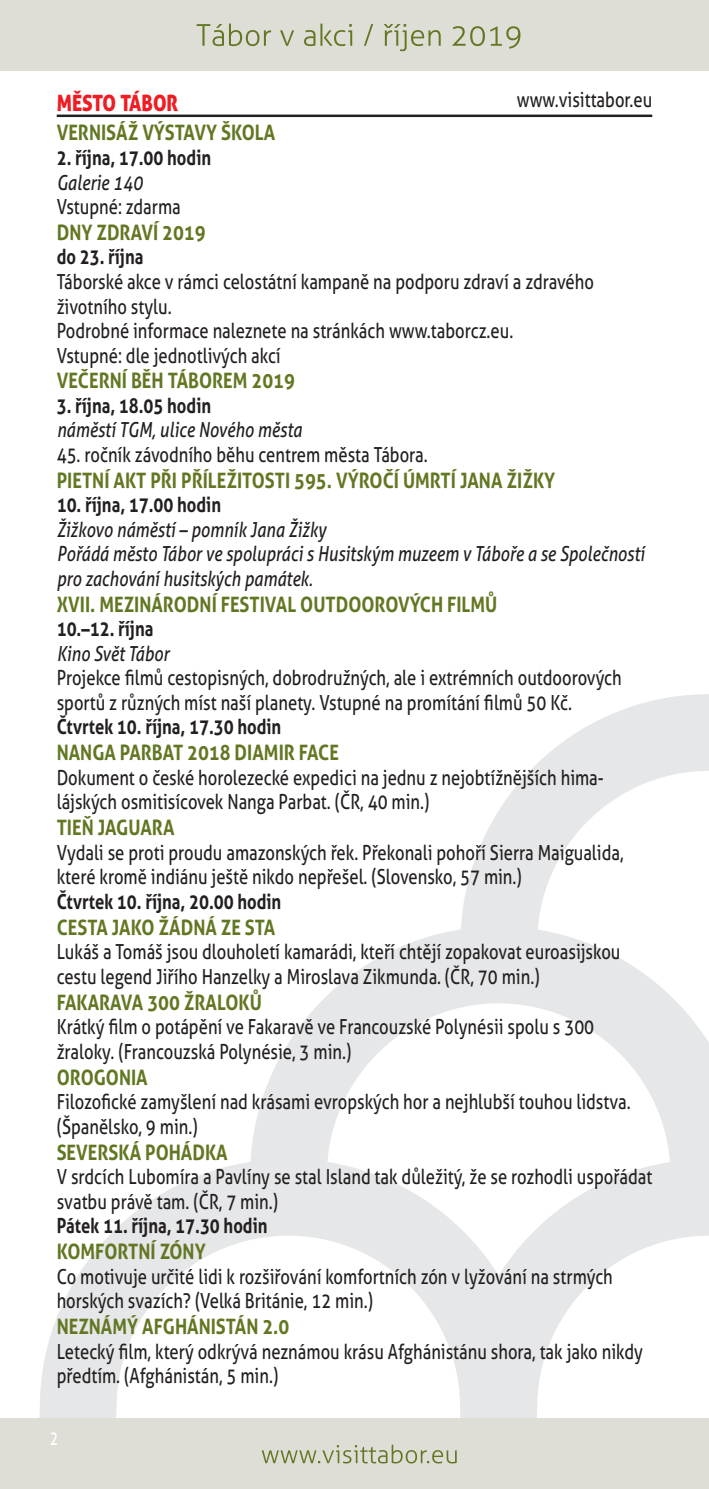
<style>
.page{position:relative;width:709px;height:1489px;background:#fff}
.page>*{position:absolute;margin:0;border:0;box-sizing:border-box;transform-origin:0 0}
.t1{font:22.5px "Aller Display";color:#ee1d23;scale:.85 1}
.t2{font:700 21.25px "Aller";color:#627722;scale:.85 1}
.t3{font:20.75px/24.5px "Aller";color:#231f20;scale:.8 1}
.t4{font:italic 20.75px/24.5px "Aller";color:#231f20;scale:.8 1}
.t5{font:700 20.75px "Aller";color:#231f20;scale:.8 1}
.t6{font:19.25px "Aller";color:#fff;scale:.75 1}
</style>
<div class="page">
<svg style="left:40px;top:694px;width:668px;height:723px"></svg>
<div style="left:0;top:0;width:709px;height:71px;background:#deddd6"></div>
<div style="left:0;top:1417px;width:709px;height:71px;background:#deddd6"></div>
<svg style="left:197px;top:24px;width:74px;height:22px"></svg>
<svg style="left:280px;top:30px;width:14px;height:16px"></svg>
<svg style="left:304px;top:24px;width:48px;height:22px"></svg>
<svg style="left:364px;top:24px;width:9px;height:22px"></svg>
<svg style="left:383px;top:24px;width:57px;height:27px"></svg>
<svg style="left:452px;top:26px;width:68px;height:23px"></svg>
<svg style="left:262px;top:1444px;width:195px;height:19px"></svg>
<svg style="left:708px;top:694px;width:1px;height:724px"></svg>
<hr style="left:57px;top:115px;width:595px;height:2px;background:#231f20">
<p class="t1" style="left:57px;top:90px;width:145px">MĚSTO TÁBOR</p>
<p class="t3" style="left:517px;top:88px;width:171px">www.visittabor.eu</p>
<p class="t2" style="left:57px;top:121px;width:258px">VERNISÁŽ VÝSTAVY ŠKOLA</p>
<p class="t5" style="left:57px;top:146px;width:195px">2. října, 17.00 hodin</p>
<p class="t4" style="left:57px;top:170px;width:109px">Galerie 140</p>
<p class="t3" style="left:57px;top:195px;width:157px">Vstupné: zdarma</p>
<p class="t2" style="left:57px;top:220px;width:177px">DNY ZDRAVÍ 2019</p>
<p class="t5" style="left:57px;top:245px;width:110px">do 23. října</p>
<p class="t3" style="left:57px;top:269px;width:673px">Táborské akce v rámci celostátní kampaně na podporu zdraví a zdravého životního stylu.<br>Podrobné informace naleznete na stránkách www.taborcz.eu.<br>Vstupné: dle jednotlivých akcí</p>
<p class="t2" style="left:57px;top:368px;width:282px">VEČERNÍ BĚH TÁBOREM 2019</p>
<p class="t5" style="left:57px;top:393px;width:195px">3. října, 18.05 hodin</p>
<p class="t4" style="left:57px;top:418px;width:308px">náměstí TGM, ulice Nového města</p>
<p class="t3" style="left:57px;top:442px;width:465px">45. ročník závodního běhu centrem města Tábora.</p>
<p class="t2" style="left:57px;top:468px;width:588px">PIETNÍ AKT PŘI PŘÍLEŽITOSTI 595. VÝROČÍ ÚMRTÍ JANA ŽIŽKY</p>
<p class="t5" style="left:57px;top:493px;width:207px">10. října, 17.00 hodin</p>
<p class="t4" style="left:57px;top:517px;width:736px">Žižkovo náměstí – pomník Jana Žižky<br>Pořádá město Tábor ve spolupráci s Husitským muzeem v Táboře a se Společností pro zachování husitských památek.</p>
<p class="t2" style="left:57px;top:592px;width:520px">XVII. MEZINÁRODNÍ FESTIVAL OUTDOOROVÝCH FILMŮ</p>
<p class="t5" style="left:57px;top:617px;width:122px">10.–12. října</p>
<p class="t4" style="left:57px;top:641px;width:142px">Kino Svět Tábor</p>
<p class="t3" style="left:57px;top:666px;width:708px">Projekce filmů cestopisných, dobrodružných, ale i extrémních outdoorových sportů z různých míst naší planety. Vstupné na promítání filmů 50 Kč.</p>
<p class="t5" style="left:57px;top:715px;width:282px">Čtvrtek 10. října, 17.30 hodin</p>
<p class="t2" style="left:57px;top:740px;width:334px">NANGA PARBAT 2018 DIAMIR FACE</p>
<p class="t3" style="left:57px;top:765px;width:685px">Dokument o české horolezecké expedici na jednu z nejobtížnějších hima&shy;lájských osmitisícovek Nanga Parbat. (ČR, 40 min.)</p>
<p class="t2" style="left:57px;top:815px;width:140px">TIEŇ JAGUARA</p>
<p class="t3" style="left:57px;top:840px;width:710px">Vydali se proti proudu amazonských řek. Překonali pohoří Sierra Maigualida, které kromě indiánu ještě nikdo nepřešel. (Slovensko, 57 min.)</p>
<p class="t5" style="left:57px;top:889px;width:282px">Čtvrtek 10. října, 20.00 hodin</p>
<p class="t2" style="left:57px;top:914px;width:259px">CESTA JAKO ŽÁDNÁ ZE STA</p>
<p class="t3" style="left:57px;top:939px;width:706px">Lukáš a Tomáš jsou dlouholetí kamarádi, kteří chtějí zopakovat euroasijskou cestu legend Jiřího Hanzelky a Miroslava Zikmunda. (ČR, 70 min.)</p>
<p class="t2" style="left:57px;top:989px;width:243px">FAKARAVA 300 ŽRALOKŮ</p>
<p class="t3" style="left:57px;top:1014px;width:673px">Krátký film o potápění ve Fakaravě ve Francouzské Polynésii spolu s 300 žraloky. (Francouzská Polynésie, 3 min.)</p>
<p class="t2" style="left:57px;top:1064px;width:109px">OROGONIA</p>
<p class="t3" style="left:57px;top:1089px;width:719px">Filozofické zamyšlení nad krásami evropských hor a nejhlubší touhou lidstva. (Španělsko, 9 min.)</p>
<p class="t2" style="left:57px;top:1139px;width:203px">SEVERSKÁ POHÁDKA</p>
<p class="t3" style="left:57px;top:1164px;width:746px">V srdcích Lubomíra a Pavlíny se stal Island tak důležitý, že se rozhodli uspořádat svatbu právě tam. (ČR, 7 min.)</p>
<p class="t5" style="left:57px;top:1213px;width:265px">Pátek 11. října, 17.30 hodin</p>
<p class="t2" style="left:57px;top:1239px;width:177px">KOMFORTNÍ ZÓNY</p>
<p class="t3" style="left:57px;top:1264px;width:696px">Co motivuje určité lidi k rozšiřování komfortních zón v lyžování na strmých horských svazích? (Velká Británie, 12 min.)</p>
<p class="t2" style="left:57px;top:1314px;width:275px">NEZNÁMÝ AFGHÁNISTÁN 2.0</p>
<p class="t3" style="left:57px;top:1339px;width:734px">Letecký film, který odkrývá neznámou krásu Afghánistánu shora, tak jako nikdy předtím. (Afghánistán, 5 min.)</p>
<p class="t6" style="left:50px;top:1426px;width:13px">2</p>
</div>
